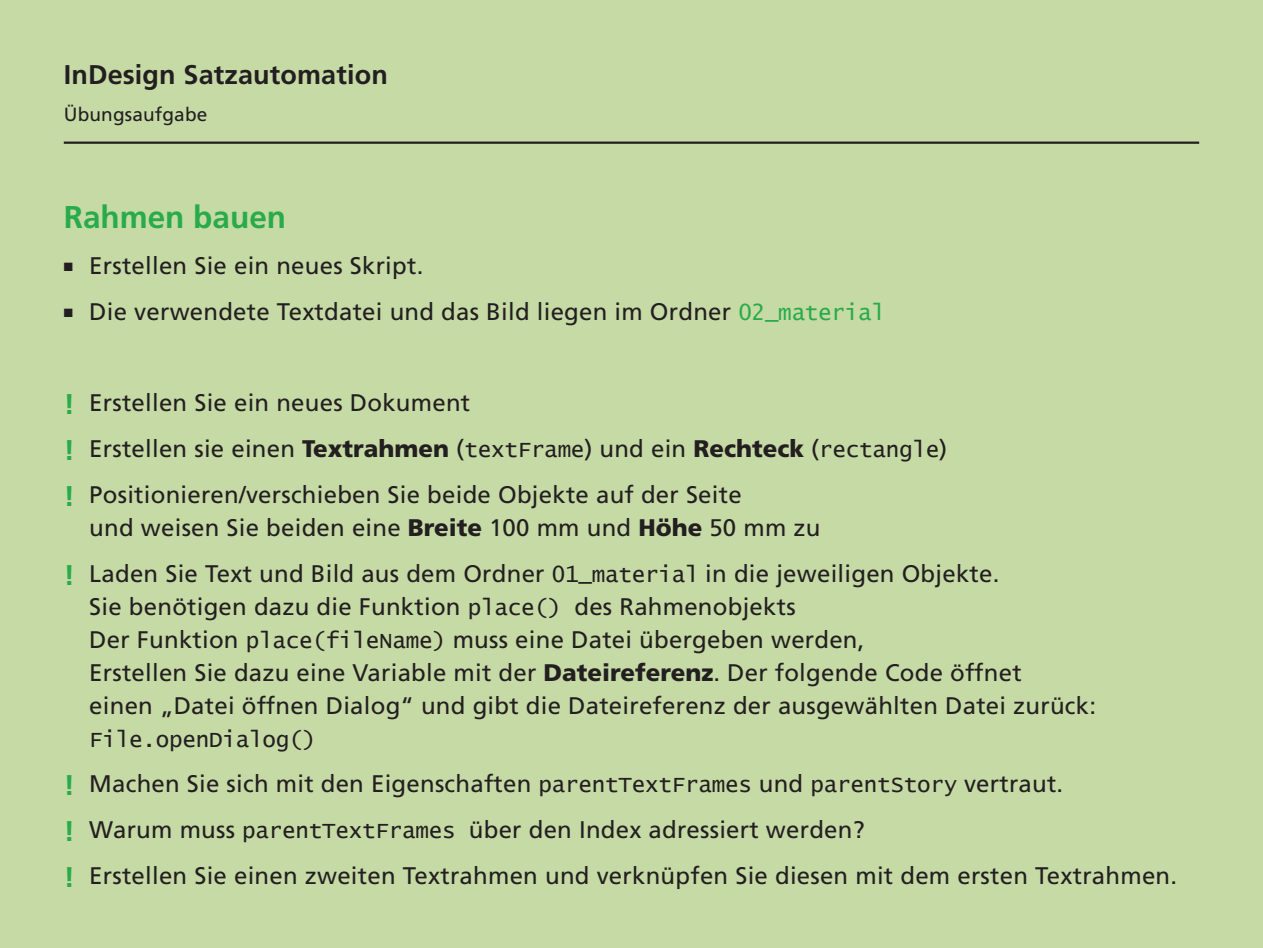
<style>
.page{position:relative;width:1263px;height:948px;background:#fff}
.page>*{position:absolute;margin:0;border:0;box-sizing:border-box;transform-origin:0 0}
.t1{font:700 31.5px "Frutiger";color:#29ab4a}
.t2{font:700 27px "Frutiger";letter-spacing:.005em;color:#231f20}
.frage_aufgabe{font:24px/33px "Frutiger";letter-spacing:.01em;color:#231f20}
.aufzaehlung{font:24px "Frutiger";letter-spacing:.01em;color:#231f20}
.frage_aufgabe-2{font:22.5px "Lucida Console";letter-spacing:-.01em;color:#231f20}
.t3{font:19.05px "Frutiger";letter-spacing:.01em;color:#231f20}
.s1{font-family:"Lucida Console";font-size:22.5px;color:#29ab4a}
.s2{font-weight:700;font-size:28.5px;color:#29ab4a}
.s3{font-weight:900}
.s4{font-family:"Lucida Console";font-size:22.5px}
</style>
<div class="page">
<div style="left:0;top:0;width:1263px;height:947px;background:#c6daa6"></div>
<hr style="left:64px;top:141px;width:1135px;height:3px;background:#231f20">
<p class="t2" style="left:64px;top:59px;width:326px">InDesign Satzautomation</p>
<p class="t3" style="left:64px;top:103px;width:145px">Übungsaufgabe</p>
<p class="t1" style="left:64px;top:198px;width:224px">Rahmen bauen</p>
<p class="aufzaehlung" style="left:64px;top:251px;width:361px">■ Erstellen Sie ein neues Skript.</p>
<p class="aufzaehlung" style="left:64px;top:297px;width:823px">■ Die verwendete Textdatei und das Bild liegen im Ordner <span class="s1">02_material</span></p>
<p class="frage_aufgabe" style="left:64px;top:386px;width:408px"><span class="s2">!</span> Erstellen Sie ein neues Dokument</p>
<p class="frage_aufgabe" style="left:64px;top:432px;width:885px"><span class="s2">!</span> Erstellen sie einen <span class="s3">Textrahmen</span> (<span class="s4">textFrame</span>) und ein <span class="s3">Rechteck</span> (<span class="s4">rectangle</span>)</p>
<p class="frage_aufgabe" style="left:89px;top:478px;width:733px;text-indent:-26px"><span class="s2">!</span> Positionieren/verschieben Sie beide Objekte auf der Seite<br>und weisen Sie beiden eine <span class="s3">Breite</span> 100 mm und <span class="s3">Höhe</span> 50 mm zu</p>
<p class="frage_aufgabe" style="left:89px;top:556px;width:1008px;text-indent:-26px"><span class="s2">!</span> Laden Sie Text und Bild aus dem Ordner <span class="s4">01_material</span> in die jeweiligen Objekte.<br>Sie benötigen dazu die Funktion <span class="s4">place()</span> des Rahmenobjekts<br>Der Funktion <span class="s4">place(fileName)</span> muss eine Datei übergeben werden,<br>Erstellen Sie dazu eine Variable mit der <span class="s3">Dateireferenz</span>. Der folgende Code öffnet<br>einen „Datei öffnen Dialog“ und gibt die Dateireferenz der ausgewählten Datei zurück:</p>
<p class="frage_aufgabe-2" style="left:89px;top:728px;width:228px">File.openDialog()</p>
<p class="frage_aufgabe" style="left:64px;top:767px;width:1001px"><span class="s2">!</span> Machen Sie sich mit den Eigenschaften <span class="s4">parentTextFrames</span> und <span class="s4">parentStory</span> vertraut.</p>
<p class="frage_aufgabe" style="left:64px;top:813px;width:802px"><span class="s2">!</span> Warum muss <span class="s4">parentTextFrames</span> über den Index adressiert werden?</p>
<p class="frage_aufgabe" style="left:64px;top:859px;width:1115px"><span class="s2">!</span> Erstellen Sie einen zweiten Textrahmen und verknüpfen Sie diesen mit dem ersten Textrahmen.</p>
</div>
